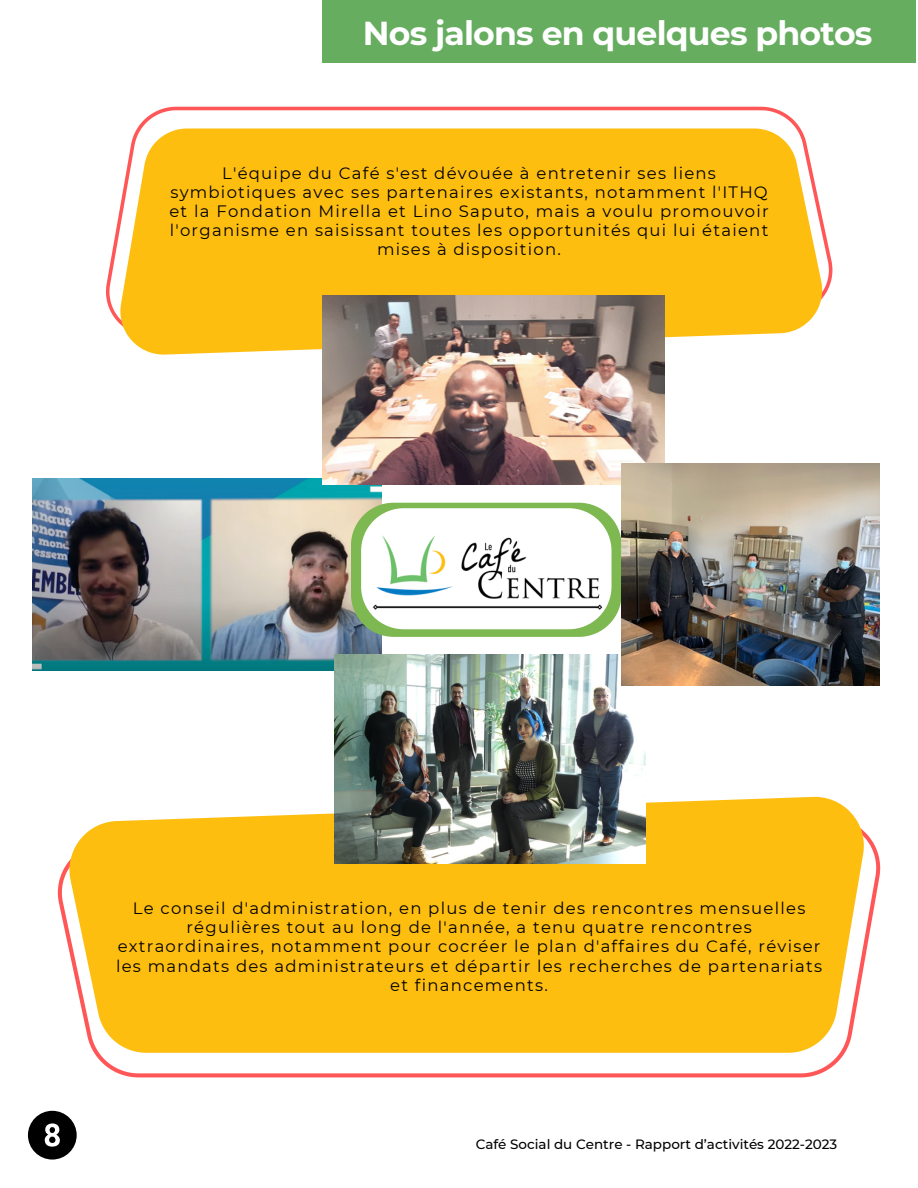
<style>
.page{position:relative;width:918px;height:1188px;background:#fff}
.page>*{position:absolute;margin:0;border:0;box-sizing:border-box;transform-origin:0 0}
.t1{font:700 33.15px "Montserrat";letter-spacing:-.025em;color:#fff}
.t2{font:16.5px/19.2px "Montserrat";letter-spacing:.075em;color:#000;text-align:center}
.t3{font:500 13.5px "Montserrat";color:#000}
</style>
<div class="page">
<div style="left:322px;top:0;width:594px;height:63px;background:#66ad60"></div>
<svg style="left:58px;top:831px;width:822px;height:246px"></svg>
<svg style="left:69px;top:797px;width:795px;height:256px;background:#fdc222"></svg>
<img style="left:33px;top:479px;width:349px;height:191px">
<img style="left:335px;top:655px;width:310px;height:208px">
<div style="left:351px;top:503px;width:271px;height:134px;background:#7db851;border-radius:43px"></div>
<svg style="left:361px;top:613px;width:251px;height:16px;background:#ebf4e5"></svg>
<img style="left:343px;top:508px;width:279px;height:105px">
<svg style="left:106px;top:107px;width:726px;height:217px"></svg>
<svg style="left:120px;top:128px;width:702px;height:227px;background:#fdc122"></svg>
<img style="left:322px;top:296px;width:342px;height:189px">
<img style="left:622px;top:464px;width:257px;height:222px">
<svg style="left:28px;top:1111px;width:49px;height:49px"></svg>
<p class="t1" style="left:363px;top:13px;width:511px">Nos jalons en quelques photos</p>
<p class="t2" style="left:169px;top:163px;width:601px">L'équipe du Café s'est dévouée à entretenir ses liens symbiotiques avec ses partenaires existants, notamment l'ITHQ et la Fondation Mirella et Lino Saputo, mais a voulu promouvoir l'organisme en saisissant toutes les opportunités qui lui étaient mises à disposition.</p>
<p class="t2" style="left:116px;top:899px;width:708px">Le conseil d'administration, en plus de tenir des rencontres mensuelles régulières tout au long de l'année, a tenu quatre rencontres extraordinaires, notamment pour cocréer le plan d'affaires du Café, réviser les mandats des administrateurs et départir les recherches de partenariats et financements.</p>
<p class="t3" style="left:476px;top:1136px;width:363px">Café Social du Centre - Rapport d’activités 2022-2023</p>
</div>
